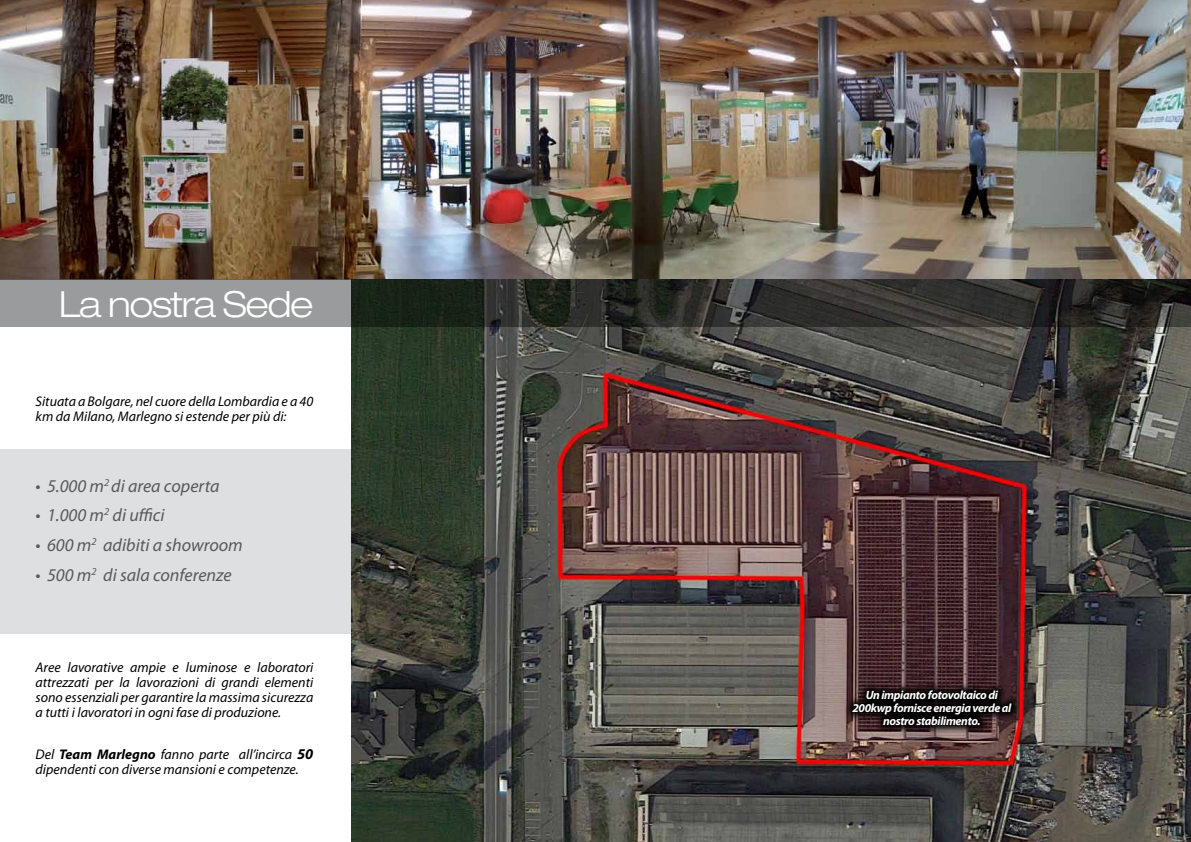
<style>
.page{position:relative;width:1191px;height:842px;background:#fff}
.page>*{position:absolute;margin:0;border:0;box-sizing:border-box;transform-origin:0 0}
.t1{font:300 expanded 36px "Helvetica Neue";letter-spacing:-.04em;color:#fff}
.t2{font:italic 18px "Myriad Pro";color:#58595b}
.t3{font:italic 14px/15px "Myriad Pro";color:#000}
.t4{font:italic 700 12px/13px "Myriad Pro";letter-spacing:-.03em;color:#fff;text-align:center}
.s1{font-weight:700}
.s2{font-weight:700;font-size:15px}
</style>
<div class="page">
<div style="left:0;top:449px;width:351px;height:185px;background:#dedfe0"></div>
<img style="left:0;top:0;width:1191px;height:279px">
<img style="left:351px;top:326px;width:840px;height:516px">
<svg style="left:843px;top:681px;width:177px;height:53px;background:#27191a"></svg>
<svg style="left:0;top:279px;width:1191px;height:47px;background:#4a4c49"></svg>
<h1 class="t1" style="left:59px;top:283px;width:256px">La nostra Sede</h1>
<p class="t3" style="left:36px;top:393px;width:279px">Situata a Bolgare, nel cuore della Lombardia e a 40 km da Milano, Marlegno si estende per più di:</p>
<p class="t2" style="left:36px;top:474px;width:186px">• 5.000 m<sup>2</sup> di area coperta</p>
<p class="t2" style="left:36px;top:504px;width:131px">• 1.000 m<sup>2</sup> di uffici</p>
<p class="t2" style="left:36px;top:534px;width:209px">• 600 m<sup>2</sup> adibiti a showroom</p>
<p class="t2" style="left:36px;top:563px;width:198px">• 500 m<sup>2</sup> di sala conferenze</p>
<p class="t3" style="left:36px;top:660px;width:279px;text-align:justify">Aree lavorative ampie e luminose e laboratori attrezzati per la lavorazioni di grandi elementi sono essenziali per garantire la massima sicurezza a tutti i lavoratori in ogni fase di produzione.</p>
<p class="t3" style="left:36px;top:746px;width:279px">Del <span class="s1">Team Marlegno</span> fanno parte all’incirca <span class="s2">50 </span>dipendenti con diverse mansioni e competenze.</p>
<p class="t4" style="left:852px;top:688px;width:160px">Un impianto fotovoltaico di<br>200kwp fornisce energia verde al nostro stabilimento.</p>
</div>
